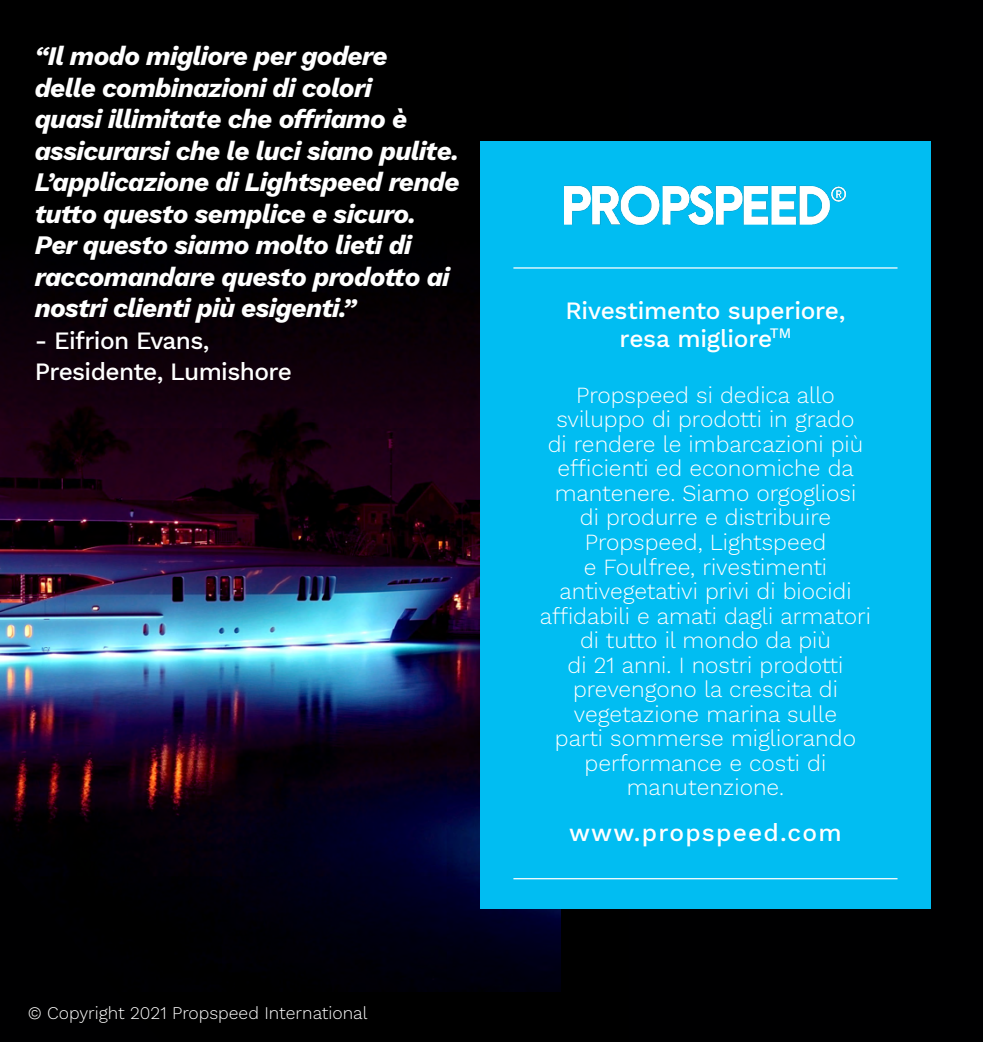
<style>
.page{position:relative;width:983px;height:1042px;background:#fff}
.page>*{position:absolute;margin:0;border:0;box-sizing:border-box;transform-origin:0 0}
.t1{font:italic 700 26.25px/31.5px "Work Sans";letter-spacing:-.025em;color:#fff}
.OMAX_LONG_COPY_SUBHE{font:500 24.5px "Work Sans";letter-spacing:-.02em;color:#fff}
.BODY_COPY{font:500 24.5px "Work Sans";letter-spacing:.05em;color:#fff}
.BODY_COPY-2{font:300 22.75px/24.5px "Work Sans";color:#fff;text-align:center}
.t2{font:300 17.5px "Work Sans";color:#fff}
</style>
<div class="page">
<div style="left:607px;top:0;width:375px;height:1042px;background:#000001"></div>
<div style="left:0;top:0;width:628px;height:1042px;background:#000"></div>
<img style="left:0;top:299px;width:560px;height:693px">
<svg style="left:0;top:859px;width:162px;height:133px"></svg>
<div style="left:480px;top:141px;width:450px;height:768px;background:#01bdf2"></div>
<img style="left:564px;top:185px;width:281px;height:41px">
<hr style="left:513px;top:267px;width:384px;height:2px;background:#fff">
<hr style="left:513px;top:878px;width:384px;height:1px;background:#fff">
<p class="t1" style="left:35px;top:39px;width:426px">“Il modo migliore per godere<br>delle combinazioni di colori<br>quasi illimitate che offriamo è assicurarsi che le luci siano pulite.<br>L’applicazione di Lightspeed rende tutto questo semplice e sicuro.<br>Per questo siamo molto lieti di raccomandare questo prodotto ai nostri clienti più esigenti.”</p>
<p class="OMAX_LONG_COPY_SUBHE" style="left:35px;top:322px;width:176px">- Eifrion Evans,</p>
<p class="OMAX_LONG_COPY_SUBHE" style="left:35px;top:353px;width:258px">Presidente, Lumishore</p>
<p class="t2" style="left:28px;top:999px;width:341px">© Copyright 2021 Propspeed International</p>
<p class="OMAX_LONG_COPY_SUBHE" style="left:565px;top:291px;width:281px">Rivestimento superiore,</p>
<p class="OMAX_LONG_COPY_SUBHE" style="left:619px;top:320px;width:173px">resa migliore<sup>TM</sup></p>
<p class="BODY_COPY-2" style="left:539px;top:382px;width:332px">Propspeed si dedica allo sviluppo di prodotti in grado<br>di rendere le imbarcazioni più efficienti ed economiche da mantenere. Siamo orgogliosi<br>di produrre e distribuire<br>Propspeed, Lightspeed<br>e Foulfree, rivestimenti antivegetativi privi di biocidi affidabili e amati dagli armatori di tutto il mondo da più<br>di 21 anni. I nostri prodotti prevengono la crescita di vegetazione marina sulle<br>parti sommerse migliorando performance e costi di manutenzione.</p>
<p class="BODY_COPY" style="left:569px;top:814px;width:274px">www.propspeed.com</p>
</div>
